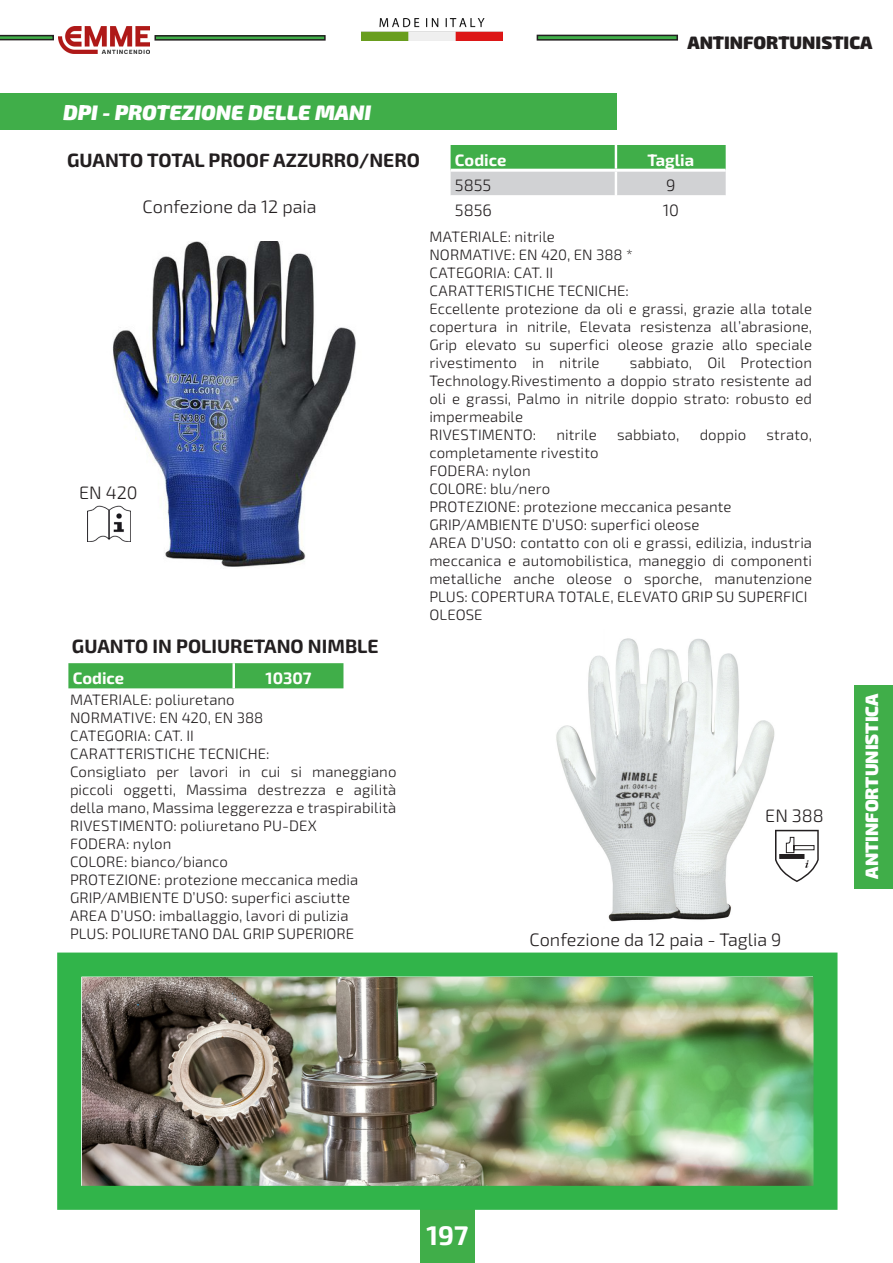
<style>
.page{position:relative;width:893px;height:1263px;background:#fff}
.page>*{position:absolute;margin:0;border:0;box-sizing:border-box;transform-origin:0 0}
.t1{font:700 27px "Exo 2";color:#fff}
.t2{font:italic 900 21px "Exo 2";color:#fff}
.t3{font:700 19.2px "Exo 2";color:#231f20}
.t4{font:300 18px "Exo 2";color:#231f20}
.t5{font:900 18px "Exo 2";color:#231f20}
.t6{font:900 18px "Exo 2";color:#fff}
.t7{font:700 16.5px "Exo 2";color:#fffefc}
.t8{font:300 16.5px "Exo 2";color:#231f20}
.Tabella_up{font:300 15px/18px "Exo 2";letter-spacing:.005em;color:#231f20;text-align:justify}
</style>
<div class="page">
<div style="left:420px;top:1209px;width:55px;height:54px;background:#40ae49"></div>
<div style="left:537px;top:35px;width:141px;height:6px;border:2px solid #231f20"></div>
<div style="left:154px;top:35px;width:172px;height:6px;border:2px solid #231f20"></div>
<svg style="left:0;top:35px;width:54px;height:5px"></svg>
<img style="left:361px;top:19px;width:142px;height:22px">
<img style="left:59px;top:27px;width:91px;height:26px">
<div style="left:854px;top:685px;width:39px;height:203px;background:#40ae49"></div>
<div style="left:0;top:94px;width:617px;height:36px;background:#40ae49"></div>
<img style="left:556px;top:638px;width:229px;height:284px">
<svg style="left:775px;top:830px;width:44px;height:52px"></svg>
<div style="left:68px;top:663px;width:275px;height:25px;background:#40ae49"></div>
<hr style="left:233px;top:663px;width:2px;height:25px;background:#fff">
<img style="left:82px;top:977px;width:730px;height:208px">
<div style="left:57px;top:952px;width:780px;height:258px;border:24px solid #31b44a"></div>
<img style="left:112px;top:241px;width:244px;height:326px">
<svg style="left:451px;top:145px;width:275px;height:50px;background:#88c08e"></svg>
<hr style="left:615px;top:145px;width:2px;height:24px;background:#fff">
<hr style="left:615px;top:172px;width:2px;height:23px;background:#fff">
<hr style="left:451px;top:169px;width:165px;height:3px;background:#fff">
<hr style="left:616px;top:169px;width:110px;height:3px;background:#fff">
<img style="left:87px;top:502px;width:44px;height:40px">
<p class="t2" style="left:63px;top:98px;width:310px">DPI - PROTEZIONE DELLE MANI</p>
<p class="t5" style="left:687px;top:30px;width:187px">ANTINFORTUNISTICA</p>
<p class="t3" style="left:67px;top:147px;width:354px">GUANTO TOTAL PROOF AZZURRO/NERO</p>
<p class="t7" style="left:455px;top:148px;width:53px">Codice</p>
<p class="t7" style="left:647px;top:148px;width:48px">Taglia</p>
<p class="t8" style="left:455px;top:174px;width:38px">5855</p>
<p class="t8" style="left:666px;top:174px;width:11px">9</p>
<p class="t8" style="left:455px;top:199px;width:38px">5856</p>
<p class="t8" style="left:663px;top:199px;width:18px">10</p>
<p class="Tabella_up" style="left:429px;top:227px;width:127px">MATERIALE: nitrile</p>
<p class="Tabella_up" style="left:429px;top:245px;width:205px">NORMATIVE: EN 420, EN 388 *</p>
<p class="Tabella_up" style="left:429px;top:263px;width:125px">CATEGORIA: CAT. II</p>
<p class="Tabella_up" style="left:429px;top:281px;width:201px">CARATTERISTICHE TECNICHE:</p>
<p class="Tabella_up" style="left:429px;top:299px;width:384px">Eccellente protezione da oli e grassi, grazie alla totale copertura in nitrile, Elevata resistenza all’abrasione, Grip elevato su superfici oleose grazie allo speciale rivestimento in nitrile</p>
<p class="t4" style="left:143px;top:195px;width:175px">Confezione da 12 paia</p>
<p class="Tabella_up" style="left:429px;top:353px;width:384px;text-indent:200px">sabbiato, Oil Protection Technology.Rivestimento a doppio strato resistente ad oli e grassi, Palmo in nitrile doppio strato: robusto ed impermeabile</p>
<p class="Tabella_up" style="left:429px;top:425px;width:108px">RIVESTIMENTO:</p>
<p class="Tabella_up" style="left:556px;top:425px;width:42px">nitrile</p>
<p class="Tabella_up" style="left:617px;top:425px;width:64px">sabbiato,</p>
<p class="Tabella_up" style="left:700px;top:425px;width:48px">doppio</p>
<p class="Tabella_up" style="left:766px;top:425px;width:47px">strato,</p>
<p class="Tabella_up" style="left:429px;top:443px;width:171px">completamente rivestito</p>
<p class="Tabella_up" style="left:429px;top:461px;width:103px">FODERA: nylon</p>
<p class="Tabella_up" style="left:429px;top:479px;width:122px">COLORE: blu/nero</p>
<p class="Tabella_up" style="left:429px;top:497px;width:304px">PROTEZIONE: protezione meccanica pesante</p>
<p class="Tabella_up" style="left:429px;top:515px;width:272px">GRIP/AMBIENTE D’USO: superfici oleose</p>
<p class="Tabella_up" style="left:429px;top:533px;width:384px">AREA D’USO: contatto con oli e grassi, edilizia, industria meccanica e automobilistica, maneggio di componenti metalliche anche oleose o sporche, manutenzione</p>
<p class="Tabella_up" style="left:429px;top:587px;width:380px">PLUS: COPERTURA TOTALE, ELEVATO GRIP SU SUPERFICI<br>OLEOSE</p>
<p class="t4" style="left:79px;top:480px;width:60px">EN 420</p>
<p class="t3" style="left:72px;top:633px;width:308px">GUANTO IN POLIURETANO NIMBLE</p>
<p class="t7" style="left:73px;top:667px;width:53px">Codice</p>
<p class="t7" style="left:266px;top:667px;width:48px">10307</p>
<p class="Tabella_up" style="left:70px;top:690px;width:166px">MATERIALE: poliuretano</p>
<p class="Tabella_up" style="left:70px;top:708px;width:195px">NORMATIVE: EN 420, EN 388</p>
<p class="Tabella_up" style="left:70px;top:726px;width:125px">CATEGORIA: CAT. II</p>
<p class="Tabella_up" style="left:70px;top:744px;width:201px">CARATTERISTICHE TECNICHE:</p>
<p class="Tabella_up" style="left:70px;top:762px;width:328px">Consigliato per lavori in cui si maneggiano piccoli oggetti, Massima destrezza e agilità della mano, Massima leggerezza e traspirabilità</p>
<p class="Tabella_up" style="left:70px;top:816px;width:248px">RIVESTIMENTO: poliuretano PU-DEX</p>
<p class="Tabella_up" style="left:70px;top:834px;width:103px">FODERA: nylon</p>
<p class="Tabella_up" style="left:70px;top:852px;width:159px">COLORE: bianco/bianco</p>
<p class="Tabella_up" style="left:70px;top:870px;width:290px">PROTEZIONE: protezione meccanica media</p>
<p class="Tabella_up" style="left:70px;top:888px;width:282px">GRIP/AMBIENTE D’USO: superfici asciutte</p>
<p class="Tabella_up" style="left:70px;top:906px;width:280px">AREA D’USO: imballaggio, lavori di pulizia</p>
<p class="Tabella_up" style="left:70px;top:924px;width:286px">PLUS: POLIURETANO DAL GRIP SUPERIORE</p>
<p class="t4" style="left:765px;top:803px;width:60px">EN 388</p>
<p class="t4" style="left:530px;top:927px;width:253px">Confezione da 12 paia - Taglia 9</p>
<p class="t6" style="left:859px;top:878px;width:187px;rotate:-90deg">ANTINFORTUNISTICA</p>
<h1 class="t1" style="left:427px;top:1216px;width:43px">197</h1>
</div>
